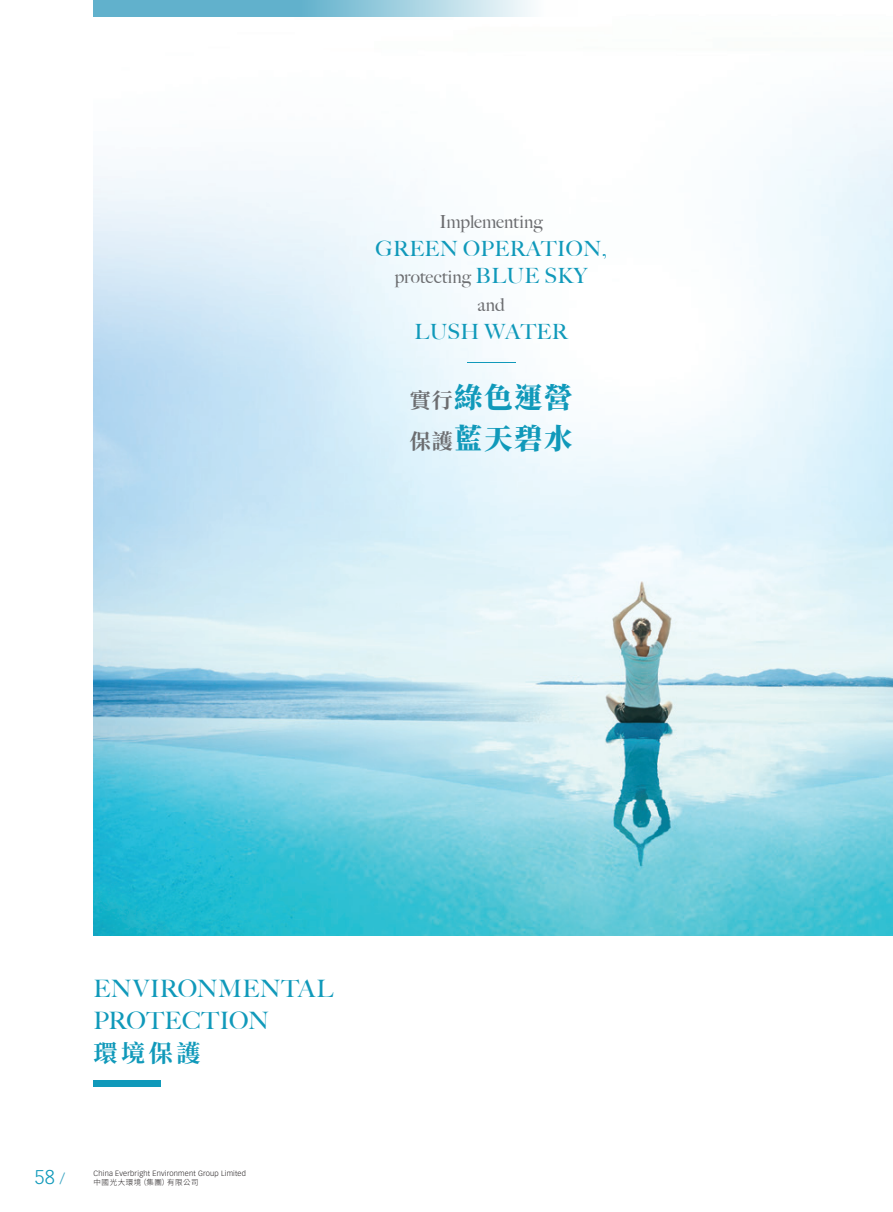
<style>
.page{position:relative;width:893px;height:1212px;background:#fff}
.page>*{position:absolute;margin:0;border:0;box-sizing:border-box;transform-origin:0 0}
.Body_Text{font:800 28.5px "Source Han Serif TC";letter-spacing:.05em;color:#1099ba}
.C_Heading_1{font:500 24px "Big Caslon";letter-spacing:.015em;color:#1099ba}
.C_Heading_1-2{font:700 24px "Source Han Serif TC";color:#1099ba}
.C_Heading_1-3{font:500 21px "Big Caslon";letter-spacing:.015em;color:#1099ba}
.Body_Text-2{font:500 21px "Big Caslon";color:#1099ba;scale:6 1}
.t1{font:300 19.5px "Vectora LT Std";color:#1099ba}
.C_Heading_1-4{font:500 18px "Big Caslon";color:#6c6d70}
.t2{font:300 7.5px "Vectora LT Std";letter-spacing:.025em;color:#231f20}
.t3{font:300 7.5px "Source Han Sans TC";letter-spacing:.075em;color:#231f20}
.s1{font-size:21px;color:#1099ba}
.s2{font-weight:700;font-size:21px;color:#6c6d70}
.s3{font-size:15.75px;color:#3ba5c3}
</style>
<div class="page">
<img style="left:94px;top:91px;width:799px;height:844px">
<svg style="left:94px;top:0;width:437px;height:17px;background:#88c4d8"></svg>
<div style="left:94px;top:1080px;width:67px;height:6px;background:#1099ba"></div>
<p class="C_Heading_1-4" style="left:439px;top:207px;width:105px">Implementing</p>
<p class="C_Heading_1-3" style="left:375px;top:231px;width:233px">GREEN OPERATION,</p>
<p class="C_Heading_1-4" style="left:395px;top:262px;width:194px">protecting <span class="s1">BLUE SKY</span></p>
<p class="C_Heading_1-4" style="left:477px;top:290px;width:29px">and</p>
<p class="C_Heading_1-3" style="left:414px;top:314px;width:155px">LUSH WATER</p>
<p class="Body_Text-2" style="left:462px;top:343px;width:11px">–</p>
<p class="Body_Text" style="left:410px;top:382px;width:164px"><span class="s2">實行</span>綠色運營</p>
<p class="Body_Text" style="left:410px;top:422px;width:164px"><span class="s2">保護</span>藍天碧水</p>
<p class="C_Heading_1" style="left:94px;top:969px;width:241px">ENVIRONMENTAL</p>
<p class="C_Heading_1" style="left:94px;top:1001px;width:177px">PROTECTION</p>
<p class="C_Heading_1-2" style="left:94px;top:1039px;width:108px">環境保護</p>
<h3 class="t1" style="left:35px;top:1166px;width:32px">58 <span class="s3">/</span></h3>
<p class="t2" style="left:94px;top:1168px;width:154px">China Everbright Environment Group Limited</p>
<p class="t3" style="left:94px;top:1177px;width:107px">中國光大環境（集團）有限公司</p>
</div>
